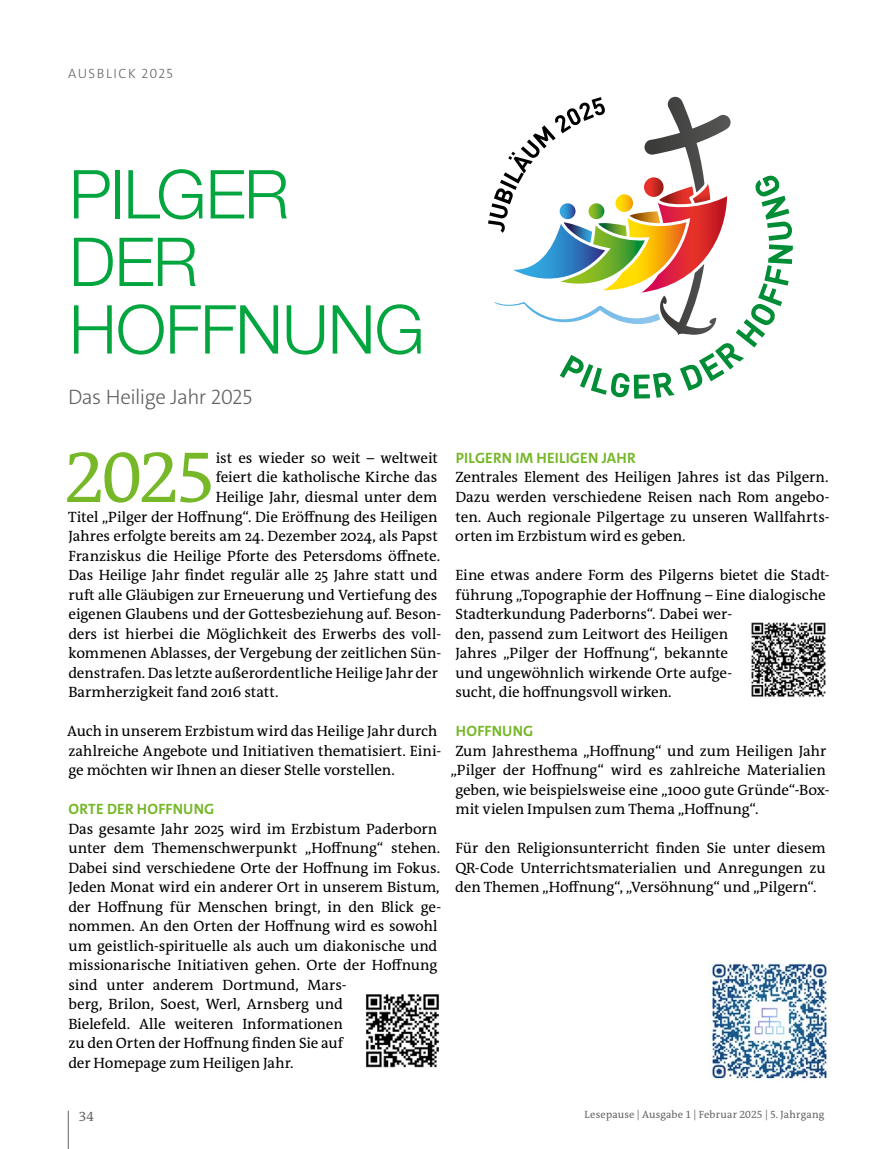
<style>
.page{position:relative;width:893px;height:1149px;background:#fff}
.page>*{position:absolute;margin:0;border:0;box-sizing:border-box;transform-origin:0 0}
.t1{font:72.75px "The Antiqua B W5 Plain";color:#76b828}
.t2{font:300 67.5px/67.5px "Helvetica Neue LT Pro";letter-spacing:-.015em;color:#03a53f}
.t3{font:300 21px "The Sans C4 s";letter-spacing:-.03em;color:#636362}
.t4{font:15px/19.5px "The Antiqua B W5 Plain";letter-spacing:-.005em;color:#000}
.t5{font:700 15px "The Sans C4 s";letter-spacing:.015em;color:#76b828}
.t6{font:300 13.5px "The Sans C4 s";letter-spacing:.105em;color:#636362}
.t7{font:13.5px "The Antiqua B W5 Plain";color:#636362}
.t8{font:10.5px "The Antiqua B W5 Plain";letter-spacing:.015em;color:#636362}
</style>
<div class="page">
<hr style="left:68px;top:1110px;width:1px;height:38px;background:#636362">
<svg style="left:488px;top:97px;width:305px;height:301px"></svg>
<img style="left:366px;top:994px;width:73px;height:74px">
<img style="left:751px;top:622px;width:75px;height:75px">
<img style="left:709px;top:959px;width:121px;height:121px">
<p class="t6" style="left:68px;top:65px;width:106px">AUSBLICK 2025</p>
<h2 class="t2" style="left:69px;top:159px;width:357px">PILGER<br>DER<br>HOFFNUNG</h2>
<h3 class="t3" style="left:68px;top:384px;width:186px">Das Heilige Jahr 2025</h3>
<h1 class="t1" style="left:64px;top:430px;width:153px">2025</h1>
<p class="t4" style="left:216px;top:448px;width:224px">ist es wieder so weit – weltweit</p>
<p class="t4" style="left:216px;top:467px;width:223px">feiert die katholische Kirche das</p>
<p class="t4" style="left:216px;top:487px;width:223px">Heilige Jahr, diesmal unter dem</p>
<p class="t4" style="left:68px;top:506px;width:371px">Titel „Pilger der Hoffnung“. Die Eröffnung des Heiligen</p>
<p class="t4" style="left:68px;top:526px;width:371px">Jahres erfolgte bereits am 24. Dezember 2024, als Papst</p>
<p class="t4" style="left:68px;top:545px;width:373px">Franziskus die Heilige Pforte des Petersdoms öffnete.</p>
<p class="t4" style="left:68px;top:565px;width:371px">Das Heilige Jahr findet regulär alle 25 Jahre statt und</p>
<p class="t4" style="left:68px;top:584px;width:370px">ruft alle Gläubigen zur Erneuerung und Vertiefung des</p>
<p class="t4" style="left:69px;top:604px;width:374px">eigenen Glaubens und der Gottesbeziehung auf. Beson-</p>
<p class="t4" style="left:68px;top:623px;width:374px">ders ist hierbei die Möglichkeit des Erwerbs des voll-</p>
<p class="t4" style="left:69px;top:643px;width:374px">kommenen Ablasses, der Vergebung der zeitlichen Sün-</p>
<p class="t4" style="left:68px;top:662px;width:371px">denstrafen. Das letzte außerordentliche Heilige Jahr der</p>
<p class="t4" style="left:68px;top:682px;width:212px">Barmherzigkeit fand 2016 statt.</p>
<p class="t4" style="left:67px;top:721px;width:375px">Auch in unserem Erzbistum wird das Heilige Jahr durch zahlreiche Angebote und Initiativen thematisiert. Eini&shy;ge möchten wir Ihnen an dieser Stelle vorstellen.</p>
<p class="t5" style="left:69px;top:799px;width:147px">ORTE DER HOFFNUNG</p>
<p class="t4" style="left:68px;top:818px;width:374px">Das gesamte Jahr 2025 wird im Erzbistum Paderborn unter dem Themenschwerpunkt „Hoffnung“ stehen.<br>Dabei sind verschiedene Orte der Hoffnung im Fokus.<br>Jeden Monat wird ein anderer Ort in unserem Bistum, der Hoffnung für Menschen bringt, in den Blick ge&shy;nommen. An den Orten der Hoffnung wird es sowohl um geistlich-spirituelle als auch um diakonische und missionarische Initiativen gehen. Orte der Hoffnung sind unter anderem Dortmund, Mars-<br>berg, Brilon, Soest, Werl, Arnsberg und<br>Bielefeld. Alle weiteren Informationen<br>zu den Orten der Hoffnung finden Sie auf<br>der Homepage zum Heiligen Jahr.</p>
<p class="t5" style="left:456px;top:448px;width:181px">PILGERN IM HEILIGEN JAHR</p>
<p class="t4" style="left:455px;top:467px;width:376px;text-align:justify">Zentrales Element des Heiligen Jahres ist das Pilgern.<br>Dazu werden verschiedene Reisen nach Rom angebo&shy;ten. Auch regionale Pilgertage zu unseren Wallfahrts&shy;orten im Erzbistum wird es geben.</p>
<p class="t4" style="left:455px;top:565px;width:376px">Eine etwas andere Form des Pilgerns bietet die Stadt&shy;führung „Topographie der Hoffnung – Eine dialogische Stadterkundung Paderborns“. Dabei wer-<br>den, passend zum Leitwort des Heiligen<br>Jahres „Pilger der Hoffnung“, bekannte<br>und ungewöhnlich wirkende Orte aufge-<br>sucht, die hoffnungsvoll wirken.</p>
<p class="t5" style="left:456px;top:721px;width:79px">HOFFNUNG</p>
<p class="t4" style="left:455px;top:740px;width:372px">Zum Jahresthema „Hoffnung“ und zum Heiligen Jahr</p>
<p class="t4" style="left:451px;top:760px;width:377px">„Pilger der Hoffnung“ wird es zahlreiche Materialien</p>
<p class="t4" style="left:455px;top:779px;width:376px">geben, wie beispielsweise eine „1000 gute Gründe“-Box-</p>
<p class="t4" style="left:455px;top:799px;width:305px">mit vielen Impulsen zum Thema „Hoffnung“.</p>
<p class="t4" style="left:455px;top:838px;width:372px;text-align:justify">Für den Religionsunterricht finden Sie unter diesem QR-Code Unterrichtsmaterialien und Anregungen zu den Themen „Hoffnung“, „Versöhnung“ und „Pilgern“.</p>
<p class="t7" style="left:79px;top:1107px;width:17px">34</p>
<p class="t8" style="left:585px;top:1107px;width:241px">Lesepause | Ausgabe 1 | Februar 2025 | 5. Jahrgang</p>
</div>
